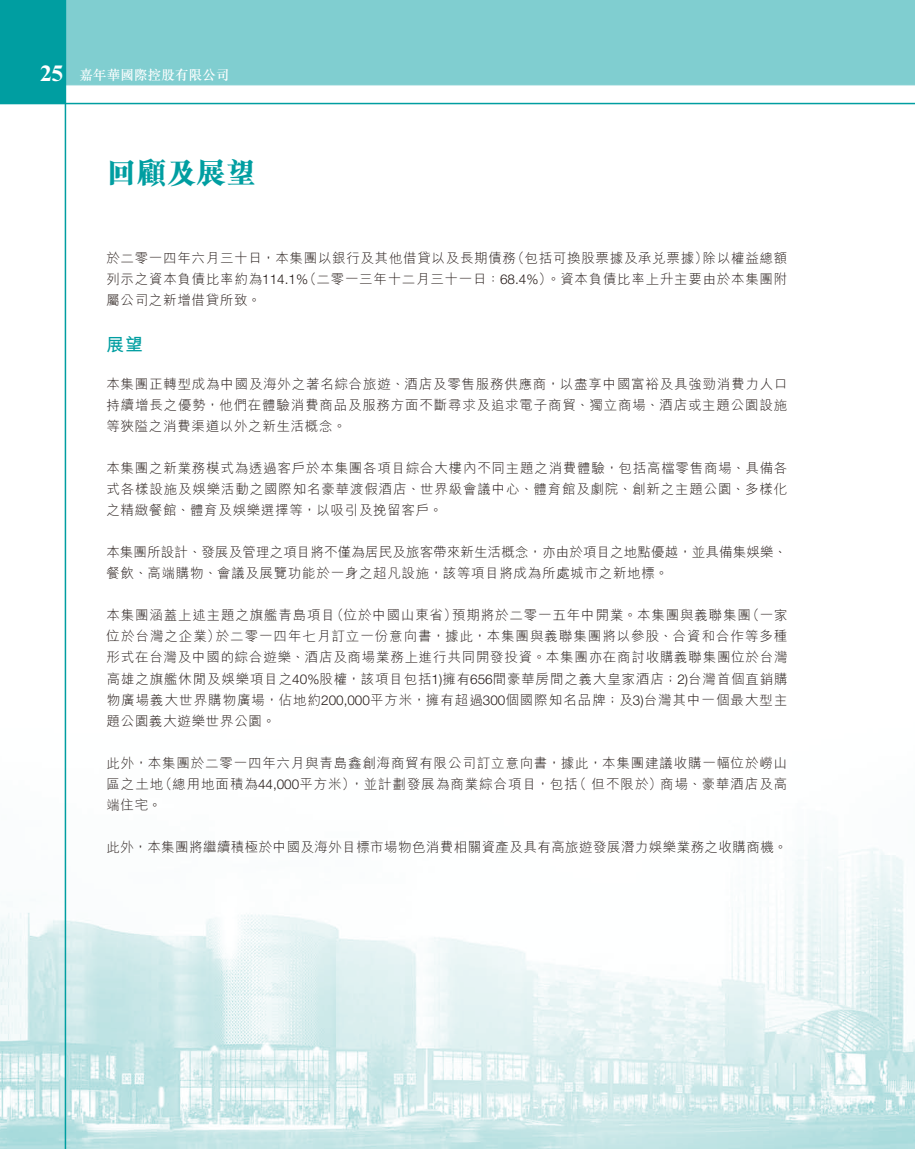
<style>
.page{position:relative;width:915px;height:1149px;background:#fff}
.page>*{position:absolute;margin:0;border:0;box-sizing:border-box;transform-origin:0 0}
.t1{font:800 30px "M Sung HK";color:#009ea1}
.t2{font:700 22.5px "Times New Roman MT Std";color:#fff}
.t3{font:700 18px "M Hei HK";color:#009ea1}
.t4{font:300 13.5px/21px "M Hei HK";letter-spacing:.055em;color:#231916}
.t5{font:300 13.5px/21px "M Hei HK";letter-spacing:.01em;color:#231916}
.t6{font:300 13.5px "M Hei HK";letter-spacing:.03em;color:#231916}
.t7{font:500 13.5px "M Sung HK";letter-spacing:.01em;color:#fff}
.s1{font-family:"Helvetica Neue LT Std"}
</style>
<div class="page">
<img style="left:0;top:85px;width:914px;height:1063px">
<div style="left:0;top:0;width:65px;height:103px;background:#009ea1"></div>
<div style="left:66px;top:0;width:848px;height:85px;background:#80ced0"></div>
<hr style="left:65px;top:0;width:1px;height:1148px;background:#009ea1">
<hr style="left:0;top:103px;width:914px;height:1px;background:#009ea1">
<h2 class="t2" style="left:40px;top:59px;width:24px">25</h2>
<p class="t7" style="left:80px;top:65px;width:151px">嘉年華國際控股有限公司</p>
<h1 class="t1" style="left:106px;top:152px;width:151px">回顧及展望</h1>
<p class="t4" style="left:303px;top:247px;width:485px;text-indent:-196px">於二零一四年六月三十日，本集團以銀行及其他借貸以及長期債務<br>（二零一三年十二月三十一日：<span class="s1">68.4%</span>）。資本負債比率上升主要由於本集團附</p>
<p class="t4" style="left:511px;top:247px;width:198px">（包括可換股票據及承兌票據）</p>
<p class="t4" style="left:702px;top:247px;width:86px">除以權益總額</p>
<p class="t4" style="left:106px;top:268px;width:203px">列示之資本負債比率約為<span class="s1">114.1%</span>屬公司之新增借貸所致。</p>
<h3 class="t3" style="left:106px;top:331px;width:38px">展望</h3>
<p class="t4" style="left:106px;top:373px;width:682px;text-align:justify">本集團正轉型成為中國及海外之著名綜合旅遊、酒店及零售服務供應商，以盡享中國富裕及具強勁消費力人口持續增長之優勢，他們在體驗消費商品及服務方面不斷尋求及追求電子商貿、獨立商場、酒店或主題公園設施等狹隘之消費渠道以外之新生活概念。</p>
<p class="t4" style="left:106px;top:457px;width:682px;text-align:justify">本集團之新業務模式為透過客戶於本集團各項目綜合大樓內不同主題之消費體驗，包括高檔零售商場、具備各式各樣設施及娛樂活動之國際知名豪華渡假酒店、世界級會議中心、體育館及劇院、創新之主題公園、多樣化之精緻餐館、體育及娛樂選擇等，以吸引及挽留客戶。</p>
<p class="t5" style="left:106px;top:541px;width:682px">本集團所設計、發展及管理之項目將不僅為居民及旅客帶來新生活概念，亦由於項目之地點優越，並具備集娛樂、餐飲、高端購物、會議及展覽功能於一身之超凡設施，該等項目將成為所處城市之新地標。</p>
<p class="t4" style="left:746px;top:604px;width:43px">（一家</p>
<p class="t4" style="left:330px;top:604px;width:128px">（位於中國山東省）</p>
<p class="t4" style="left:452px;top:604px;width:300px">預期將於二零一五年中開業。本集團與義聯集團</p>
<p class="t4" style="left:216px;top:604px;width:573px;text-indent:-109px">本集團涵蓋上述主題之旗艦青島項目<br>於二零一四年七月訂立一份意向書，據此，本集團與義聯集團將以參股、合資和合作等多種</p>
<p class="t4" style="left:106px;top:625px;width:682px">位於台灣之企業）<br>形式在台灣及中國的綜合遊樂、酒店及商場業務上進行共同開發投資。本集團亦在商討收購義聯集團位於台灣高雄之旗艦休閒及娛樂項目之<span class="s1">40%</span>股權，該項目包括 <span class="s1">)1</span> 擁有<span class="s1">656</span>間豪華房間之義大皇家酒店； <span class="s1">)2</span> 台灣首個直銷購物廣場義大世界購物廣場，佔地約<span class="s1">200,000</span>平方米，擁有超過<span class="s1">300</span>個國際知名品牌；及 <span class="s1">)3</span> 台灣其中一個最大型主題公園義大遊樂世界公園。</p>
<p class="t4" style="left:107px;top:751px;width:682px;text-align:right">此外，本集團於二零一四年六月與青島鑫創海商貿有限公司訂立意向書，據此，本集團建議收購一幅位於嶗山（但不限於）商場、豪華酒店及高</p>
<p class="t4" style="left:159px;top:772px;width:198px">（總用地面積為<span class="s1">44,000</span>平方米）</p>
<p class="t4" style="left:350px;top:772px;width:229px">，並計劃發展為商業綜合項目，包括</p>
<p class="t4" style="left:106px;top:772px;width:58px">區之土地端住宅。</p>
<p class="t6" style="left:106px;top:836px;width:682px">此外，本集團將繼續積極於中國及海外目標市場物色消費相關資產及具有高旅遊發展潛力娛樂業務之收購商機。</p>
</div>
